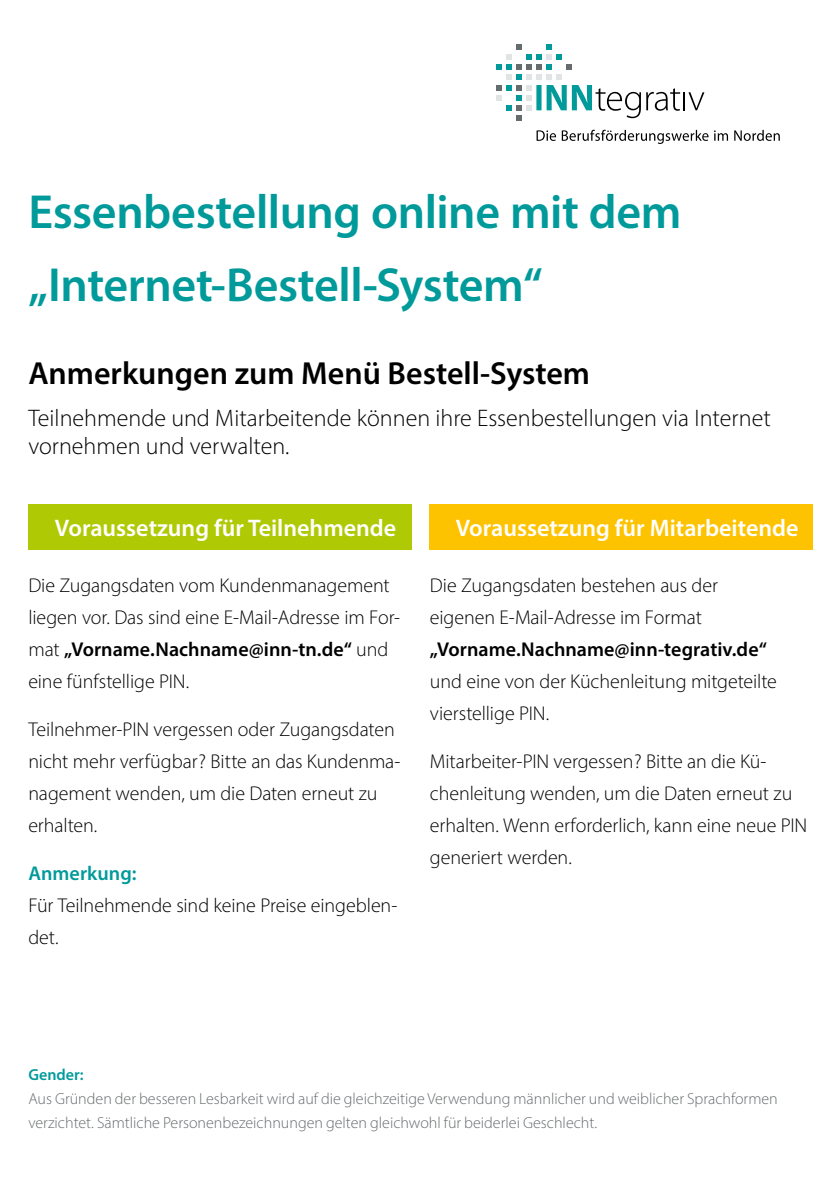
<style>
.page{position:relative;width:840px;height:1191px;background:#fff}
.page>*{position:absolute;margin:0;border:0;box-sizing:border-box;transform-origin:0 0}
.t1{font:600 48px/72.4px "Myriad Pro";letter-spacing:-.01em;color:#009a9b}
.t2{font:600 32px "Myriad Pro";color:#000}
.t3{font:300 24px/28px "Myriad Pro";color:#000}
.t4{font:600 24px "Myriad Pro";color:#fff}
.t5{font:300 20px/32px "Myriad Pro";letter-spacing:-.005em;color:#000}
.t6{font:600 20px "Myriad Pro";color:#000}
.t7{font:600 20px "Myriad Pro";color:#009a9b}
.t8{font:300 16px/24px "Myriad Pro";color:#666c6e}
.t9{font:600 16px "Myriad Pro";color:#009a9b}
.s1{font-weight:600}
</style>
<div class="page">
<svg style="left:536px;top:130px;width:243px;height:14px"></svg>
<svg style="left:496px;top:45px;width:208px;height:75px"></svg>
<div style="left:28px;top:504px;width:383px;height:45px;background:#afca05"></div>
<div style="left:429px;top:504px;width:383px;height:45px;background:#fdc300"></div>
<h1 class="t1" style="left:28px;top:175px;width:654px">Essenbestellung online mit dem „Internet-Bestell-System“</h1>
<h2 class="t2" style="left:28px;top:353px;width:563px">Anmerkungen zum Menü Bestell-System</h2>
<p class="t3" style="left:28px;top:404px;width:743px">Teilnehmende und Mitarbeitende können ihre Essenbestellungen via Internet vornehmen und verwalten.</p>
<p class="t4" style="left:55px;top:513px;width:342px">Voraussetzung für Teilnehmende</p>
<p class="t5" style="left:28px;top:569px;width:373px">Die Zugangsdaten vom Kundenmanagement liegen vor. Das sind eine E-Mail-Adresse im For&shy;mat <span class="s1">„Vorname.Nachname@inn-tn.de“</span> und eine fünfstellige PIN.</p>
<p class="t5" style="left:28px;top:713px;width:373px">Teilnehmer-PIN vergessen oder Zugangsdaten nicht mehr verfügbar? Bitte an das Kundenma&shy;nagement wenden, um die Daten erneut zu erhalten.</p>
<p class="t7" style="left:28px;top:861px;width:109px">Anmerkung:</p>
<p class="t5" style="left:28px;top:889px;width:370px">Für Teilnehmende sind keine Preise eingeblen&shy;det.</p>
<p class="t4" style="left:455px;top:513px;width:344px">Voraussetzung für Mitarbeitende</p>
<p class="t5" style="left:429px;top:569px;width:289px">Die Zugangsdaten bestehen aus der eigenen E-Mail-Adresse im Format</p>
<p class="t6" style="left:429px;top:637px;width:338px">„Vorname.Nachname@inn-tegrativ.de“</p>
<p class="t5" style="left:429px;top:665px;width:348px">und eine von der Küchenleitung mitgeteilte vierstellige PIN.</p>
<p class="t5" style="left:429px;top:745px;width:379px">Mitarbeiter-PIN vergessen? Bitte an die Kü&shy;chenleitung wenden, um die Daten erneut zu erhalten. Wenn erforderlich, kann eine neue PIN generiert werden.</p>
<p class="t9" style="left:28px;top:1064px;width:57px">Gender:</p>
<p class="t8" style="left:28px;top:1087px;width:750px">Aus Gründen der besseren Lesbarkeit wird auf die gleichzeitige Verwendung männlicher und weiblicher Sprachformen verzichtet. Sämtliche Personenbezeichnungen gelten gleichwohl für beiderlei Geschlecht.</p>
</div>
